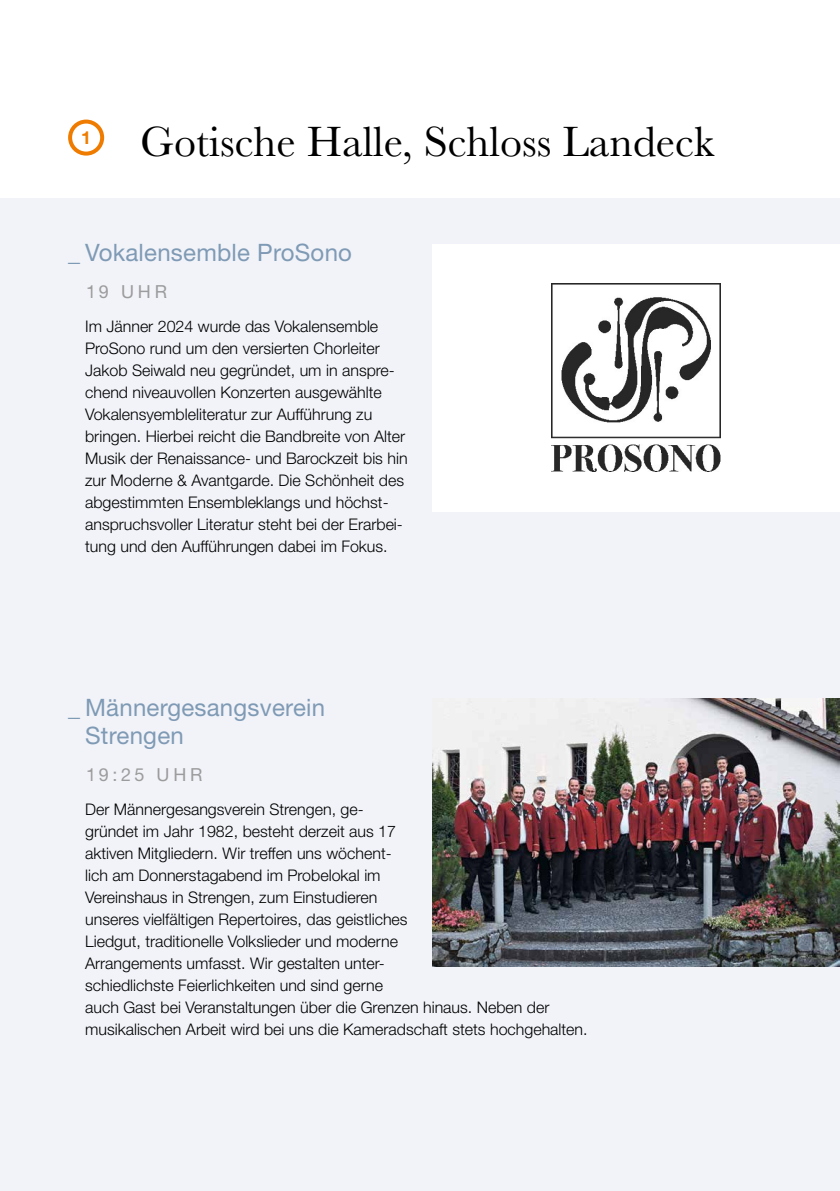
<style>
.page{position:relative;width:840px;height:1191px;background:#fff}
.page>*{position:absolute;margin:0;border:0;box-sizing:border-box;transform-origin:0 0}
.t1{font:44px "Baskerville";color:#000}
.t2{font:24px/28px "Helvetica Neue LT Std";letter-spacing:.01em;color:#7f9ab5}
.t3{font:18px "Helvetica Neue LT Std";letter-spacing:.21em;color:#9c9c9d}
.t4{font:700 18px "Helvetica Neue LT Std";color:#ef7c00}
.t5{font:300 16px/22px "Helvetica Neue LT Std";color:#000}
</style>
<div class="page">
<hr style="left:839px;top:198px;width:1px;height:993px;background:#f1f3f8">
<div style="left:0;top:198px;width:839px;height:993px;background:#f1f3f8"></div>
<img style="left:432px;top:699px;width:407px;height:267px">
<div style="left:432px;top:244px;width:407px;height:267px;background:#fff"></div>
<img style="left:551px;top:283px;width:169px;height:188px">
<div style="left:68px;top:120px;width:36px;height:36px;border:4px solid #ef7c00;border-radius:50%"></div>
<p class="t4" style="left:81px;top:126px;width:12px">1</p>
<h1 class="t1" style="left:140px;top:113px;width:575px">Gotische Halle, Schloss Landeck</h1>
<h2 class="t2" style="left:68px;top:238px;width:285px">_ Vokalensemble ProSono</h2>
<p class="t3" style="left:86px;top:281px;width:82px">19 UHR</p>
<p class="t5" style="left:85px;top:315px;width:324px">Im Jänner 2024 wurde das Vokalensemble ProSono rund um den versierten Chorleiter Jakob Seiwald neu gegründet, um in anspre&shy;chend niveauvollen Konzerten ausgewählte Vokalensyembleliteratur zur Aufführung zu bringen. Hierbei reicht die Bandbreite von Alter Musik der Renaissance- und Barockzeit bis hin zur Moderne &amp; Avantgarde. Die Schönheit des abgestimmten Ensembleklangs und höchst&shy;anspruchsvoller Literatur steht bei der Erarbei&shy;tung und den Aufführungen dabei im Fokus.</p>
<h2 class="t2" style="left:85px;top:693px;width:241px;text-indent:-17px">_ Männergesangsverein<br>Strengen</h2>
<p class="t3" style="left:86px;top:764px;width:118px">19:25 UHR</p>
<p class="t5" style="left:85px;top:797px;width:503px">Der Männergesangsverein Strengen, ge-<br>gründet im Jahr 1982, besteht derzeit aus 17<br>aktiven Mitgliedern. Wir treffen uns wöchent-<br>lich am Donnerstagabend im Probelokal im<br>Vereinshaus in Strengen, zum Einstudieren<br>unseres vielfältigen Repertoires, das geistliches<br>Liedgut, traditionelle Volkslieder und moderne<br>Arrangements umfasst. Wir gestalten unter-<br>schiedlichste Feierlichkeiten und sind gerne<br>auch Gast bei Veranstaltungen über die Grenzen hinaus. Neben der musikalischen Arbeit wird bei uns die Kameradschaft stets hochgehalten.</p>
</div>
